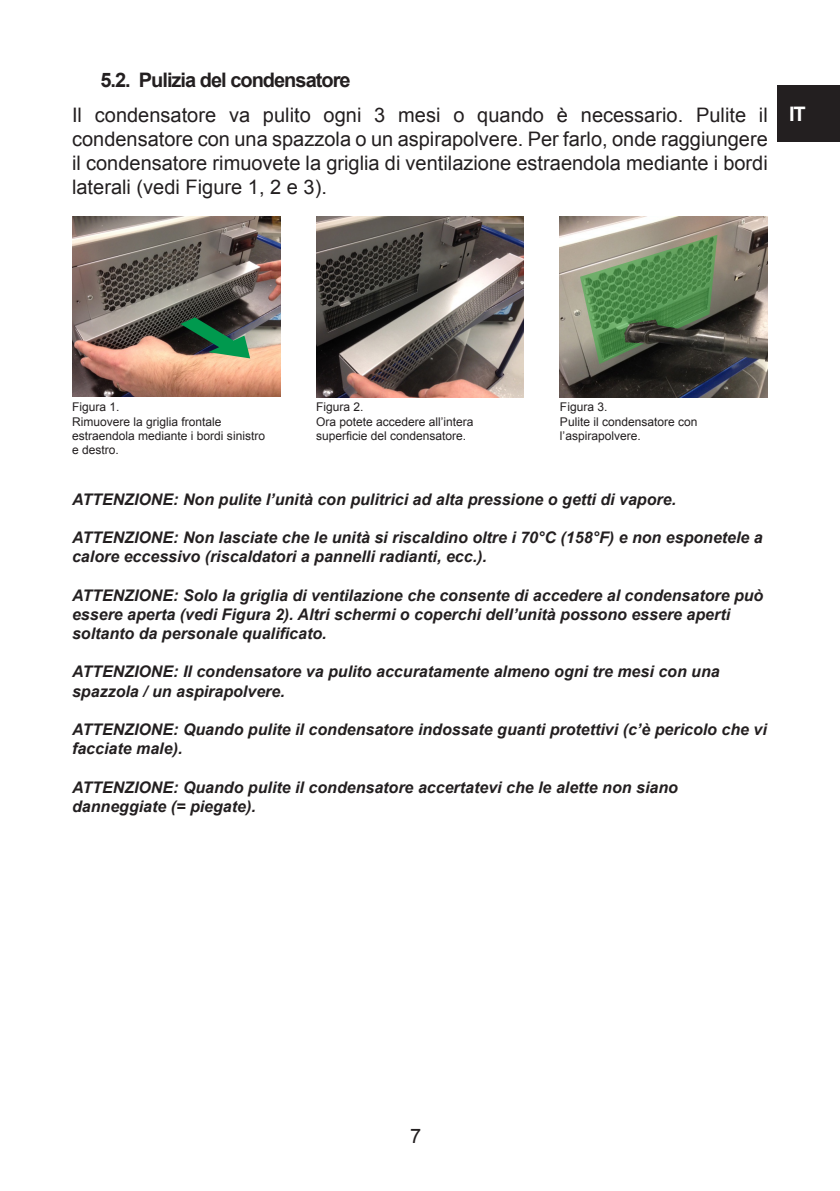
<style>
.page{position:relative;width:840px;height:1191px;background:#fff}
.page>*{position:absolute;margin:0;border:0;box-sizing:border-box;transform-origin:0 0}
.Leipäteksti{font:20px/24px "Arial";color:#231f20;text-align:justify}
.t1{font:700 20px "Arial";letter-spacing:-.05em;color:#231f20}
.t2{font:700 20px "Arial";color:#fff}
.ATTENTION{font:italic 700 16px/19.2px "Arial";color:#231f20}
.Leipäteksti-2{font:12px/14.4px "Arial";color:#231f20}
</style>
<div class="page">
<div style="left:777px;top:85px;width:62px;height:57px;background:#231f20"></div>
<img style="left:72px;top:217px;width:208px;height:180px">
<img style="left:316px;top:217px;width:207px;height:180px">
<img style="left:559px;top:217px;width:208px;height:180px">
<svg style="left:180px;top:317px;width:70px;height:41px"></svg>
<svg style="left:579px;top:235px;width:138px;height:129px"></svg>
<p class="t1" style="left:100px;top:66px;width:251px">5.2. Pulizia del condensatore</p>
<p class="Leipäteksti" style="left:72px;top:103px;width:697px">Il condensatore va pulito ogni 3 mesi o quando è necessario. Pulite il condensatore con una spazzola o un aspirapolvere. Per farlo, onde raggiungere il condensatore rimuovete la griglia di ventilazione estraendola mediante i bordi laterali (vedi Figure 1, 2 e 3).</p>
<p class="t2" style="left:788px;top:100px;width:18px">IT</p>
<p class="Leipäteksti-2" style="left:72px;top:400px;width:49px">Figura 1.</p>
<p class="Leipäteksti-2" style="left:72px;top:414px;width:194px">Rimuovere la griglia frontale estraendola mediante i bordi sinistro e destro.</p>
<p class="Leipäteksti-2" style="left:316px;top:400px;width:49px">Figura 2.</p>
<p class="Leipäteksti-2" style="left:316px;top:414px;width:159px">Ora potete accedere all’intera superficie del condensatore.</p>
<p class="Leipäteksti-2" style="left:559px;top:400px;width:49px">Figura 3.</p>
<p class="Leipäteksti-2" style="left:559px;top:414px;width:139px">Pulite il condensatore con l’aspirapolvere.</p>
<p class="ATTENTION" style="left:72px;top:490px;width:605px">ATTENZIONE: Non pulite l’unità con pulitrici ad alta pressione o getti di vapore.</p>
<p class="ATTENTION" style="left:72px;top:528px;width:692px">ATTENZIONE: Non lasciate che le unità si riscaldino oltre i 70°C (158°F) e non esponetele a calore eccessivo (riscaldatori a pannelli radianti, ecc.).</p>
<p class="ATTENTION" style="left:72px;top:586px;width:692px">ATTENZIONE: Solo la griglia di ventilazione che consente di accedere al condensatore può essere aperta (vedi Figura 2). Altri schermi o coperchi dell’unità possono essere aperti soltanto da personale qualificato.</p>
<p class="ATTENTION" style="left:72px;top:662px;width:648px">ATTENZIONE: Il condensatore va pulito accuratamente almeno ogni tre mesi con una spazzola / un aspirapolvere.</p>
<p class="ATTENTION" style="left:72px;top:720px;width:696px">ATTENZIONE: Quando pulite il condensatore indossate guanti protettivi (c’è pericolo che vi facciate male).</p>
<p class="ATTENTION" style="left:72px;top:778px;width:607px">ATTENZIONE: Quando pulite il condensatore accertatevi che le alette non siano danneggiate (= piegate).</p>
<p class="Leipäteksti" style="left:410px;top:1124px;width:13px">7</p>
</div>
